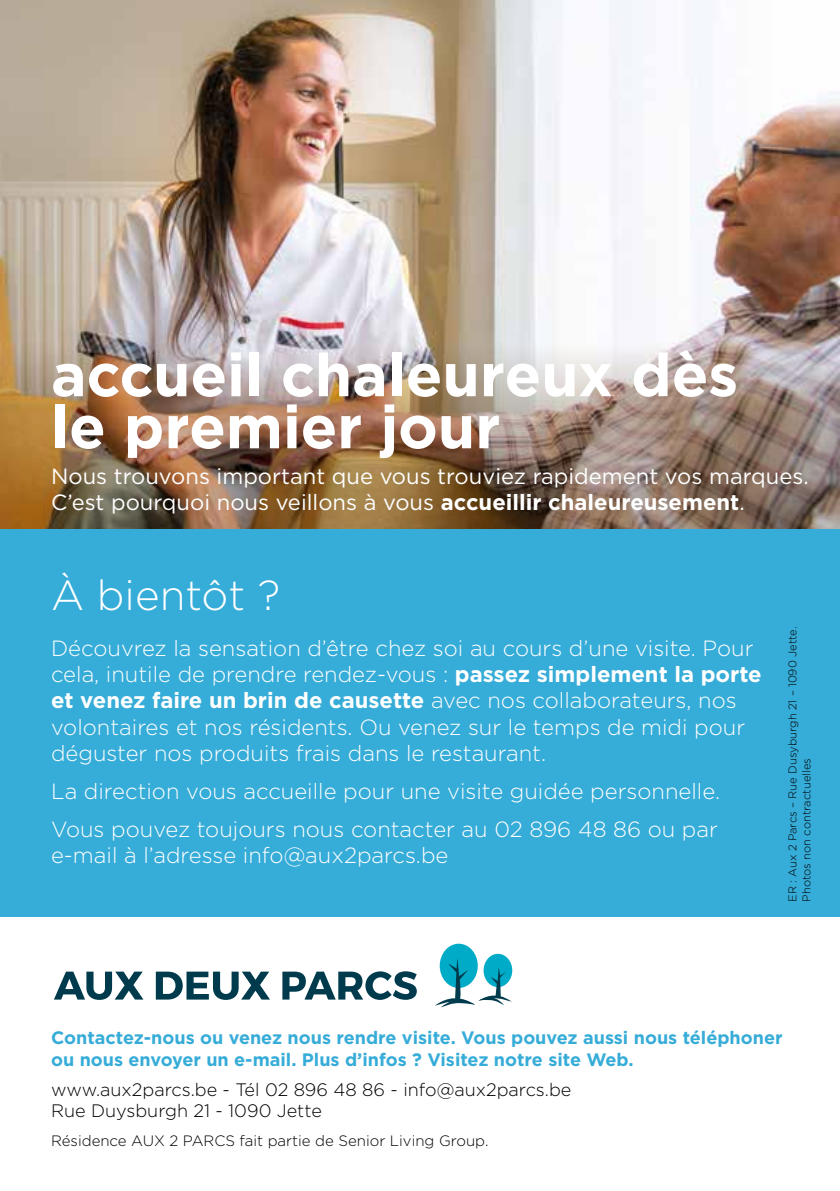
<style>
.page{position:relative;width:840px;height:1191px;background:#fff}
.page>*{position:absolute;margin:0;border:0;box-sizing:border-box;transform-origin:0 0}
.t1{font:700 60px/52px "Gotham";letter-spacing:-.005em;color:#fff}
.t2{font:300 42px "Gotham";color:#fff}
.t3{font:300 22px/26.4px "Gotham";color:#fff}
.t4{font:22px/26.4px "Gotham";color:#fff}
.t5{font:700 18px/22px "Gotham";color:#36acd8}
.t6{font:300 18px/20.6px "Gotham";color:#000}
.t7{font:300 15px "Gotham";color:#000}
.t8{font:300 11.2px/14px "Gotham";color:#000}
.s1{font-weight:700}
</style>
<div class="page">
<img style="left:0;top:0;width:839px;height:324px">
<svg style="left:54px;top:971px;width:362px;height:29px"></svg>
<div style="left:439px;top:943px;width:38px;height:45px;background:#00abc8;border-radius:50%"></div>
<svg style="left:483px;top:953px;width:29px;height:34px"></svg>
<svg style="left:435px;top:958px;width:76px;height:49px"></svg>
<div style="left:0;top:528px;width:839px;height:388px;background:#36acd8"></div>
<img style="left:0;top:324px;width:839px;height:205px">
<h1 class="t1" style="left:51px;top:348px;width:688px">accueil chaleureux dès le premier jour</h1>
<p class="t4" style="left:51px;top:462px;width:758px">Nous trouvons important que vous trouviez rapidement vos marques.<br>C’est pourquoi nous veillons à vous <span class="s1">accueillir chaleureusement</span>.</p>
<h2 class="t2" style="left:51px;top:568px;width:231px">À bientôt ?</h2>
<p class="t3" style="left:51px;top:634px;width:711px">Découvrez la sensation d’être chez soi au cours d’une visite. Pour cela, inutile de prendre rendez-vous : <span class="s1">passez simplement la porte et venez faire un brin de causette</span> avec nos collaborateurs, nos volontaires et nos résidents. Ou venez sur le temps de midi pour déguster nos produits frais dans le restaurant.</p>
<p class="t3" style="left:51px;top:771px;width:670px;line-height:37.8px">La direction vous accueille pour une visite guidée personnelle.<br>Vous pouvez toujours nous contacter au 02 896 48 86 ou par</p>
<p class="t3" style="left:51px;top:841px;width:398px">e-mail à l’adresse info@aux2parcs.be</p>
<p class="t8" style="left:784px;top:901px;width:277px;rotate:-90deg">ER : Aux 2 Parcs – Rue Dusyburgh 21 – 1090 Jette.<br>Photos non contractuelles</p>
<p class="t5" style="left:51px;top:1026px;width:732px">Contactez-nous ou venez nous rendre visite. Vous pouvez aussi nous téléphoner ou nous envoyer un e-mail. Plus d’infos ? Visitez notre site Web.</p>
<p class="t6" style="left:51px;top:1079px;width:521px">www.aux2parcs.be - Tél 02 896 48 86 - info@aux2parcs.be<br>Rue Duysburgh 21 - 1090 Jette</p>
<p class="t7" style="left:51px;top:1130px;width:438px">Résidence AUX 2 PARCS fait partie de Senior Living Group.</p>
</div>
